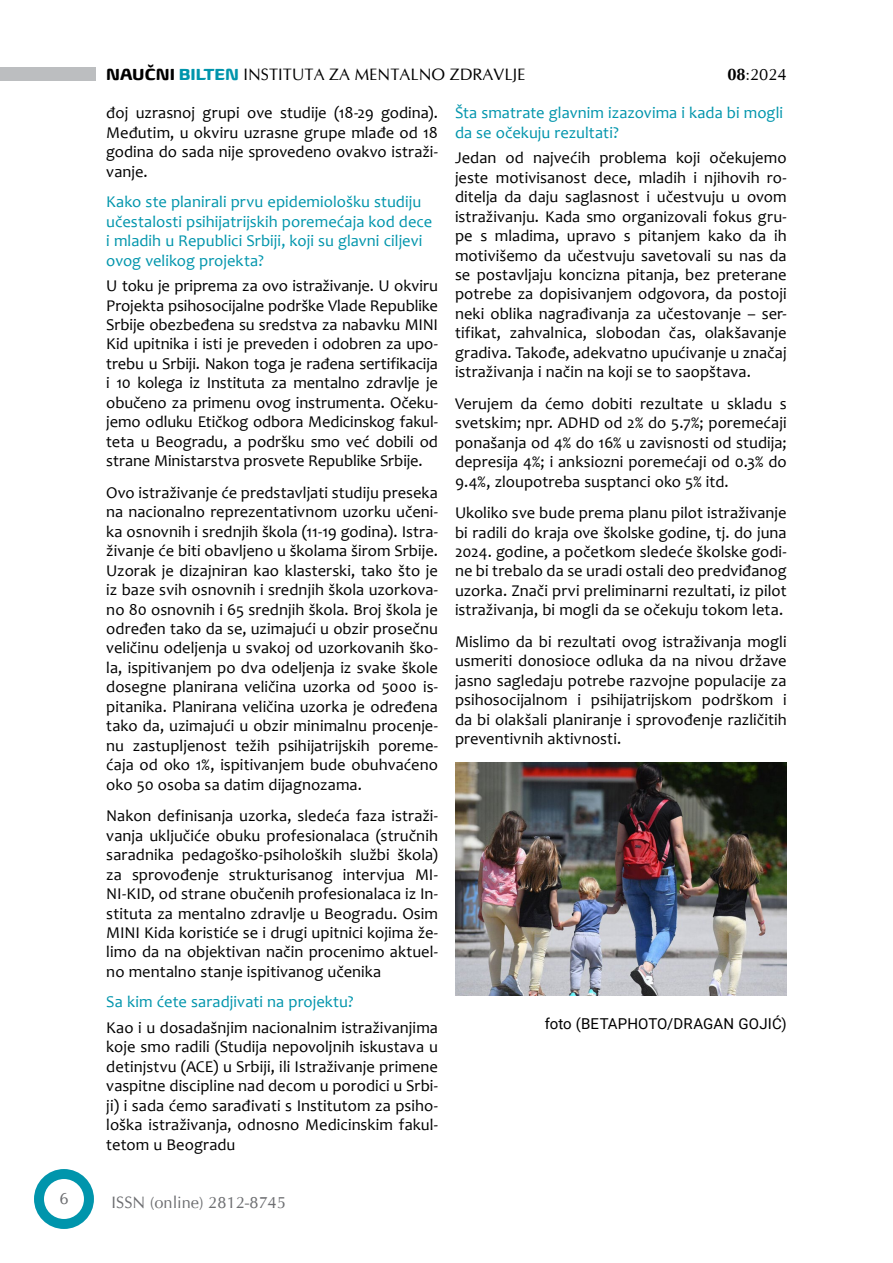
<style>
.page{position:relative;width:893px;height:1263px;background:#fff}
.page>*{position:absolute;margin:0;border:0;box-sizing:border-box;transform-origin:0 0}
.t1{font:16.5px/19.5px "Candara";letter-spacing:.005em;color:#000;text-align:justify}
.t2{font:16.5px/19.5px "Candara";letter-spacing:.005em;color:#0095ac}
.t3{font:16.5px "CG Omega";color:#000}
.t4{font:16.5px "CG Omega";color:#6d6e71}
.t5{font:15px "Roboto";letter-spacing:.01em;color:#000}
.s1{font-family:"Biome W04";font-weight:700}
.s2{font-family:"Biome W04";font-weight:700;color:#0095ac}
.s3{font-weight:700}
</style>
<div class="page">
<div style="left:34px;top:1169px;width:60px;height:60px;background:#0095ac;border-radius:50%"></div>
<div style="left:44px;top:1179px;width:40px;height:40px;background:#fff;border-radius:50%"></div>
<div style="left:0;top:67px;width:96px;height:14px;background:#bcbec0"></div>
<img style="left:455px;top:762px;width:332px;height:233px">
<p class="t4" style="left:59px;top:1188px;width:11px">6</p>
<p class="t3" style="left:106px;top:64px;width:421px"><span class="s1">NAUČNI</span> <span class="s2">BILTEN</span> INSTITUTA ZA MENTALNO ZDRAVLJE</p>
<p class="t3" style="left:727px;top:65px;width:61px"><span class="s3">08</span>:2024</p>
<p class="t1" style="left:106px;top:103px;width:333px">đoj uzrasnoj grupi ove studije (18-29 godina).<br>Međutim, u okviru uzrasne grupe mlađe od 18 godina do sada nije sprovedeno ovakvo istraži&shy;vanje.</p>
<p class="t2" style="left:106px;top:192px;width:328px">Kako ste planirali prvu epidemiološku studiju učestalosti psihijatrijskih poremećaja kod dece i mladih u Republici Srbiji, koji su glavni ciljevi ovog velikog projekta?</p>
<p class="t1" style="left:106px;top:276px;width:333px">U toku je priprema za ovo istraživanje. U okviru Projekta psihosocijalne podrške Vlade Republike Srbije obezbeđena su sredstva za nabavku MINI Kid upitnika i isti je preveden i odobren za upo&shy;trebu u Srbiji. Nakon toga je rađena sertifikacija i 10 kolega iz Instituta za mentalno zdravlje je obučeno za primenu ovog instrumenta. Očeku&shy;jemo odluku Etičkog odbora Medicinskog fakul&shy;teta u Beogradu, a podršku smo već dobili od strane Ministarstva prosvete Republike Srbije.</p>
<p class="t1" style="left:106px;top:482px;width:333px">Ovo istraživanje će predstavljati studiju preseka na nacionalno reprezentativnom uzorku učeni&shy;ka osnovnih i srednjih škola (11-19 godina). Istra&shy;živanje će biti obavljeno u školama širom Srbije.<br>Uzorak je dizajniran kao klasterski, tako što je iz baze svih osnovnih i srednjih škola uzorkova&shy;no 80 osnovnih i 65 srednjih škola. Broj škola je određen tako da se, uzimajući u obzir prosečnu veličinu odeljenja u svakoj od uzorkovanih ško&shy;la, ispitivanjem po dva odeljenja iz svake škole dosegne planirana veličina uzorka od 5000 is&shy;pitanika. Planirana veličina uzorka je određena tako da, uzimajući u obzir minimalnu procenje&shy;nu zastupljenost težih psihijatrijskih poreme&shy;ćaja od oko 1%, ispitivanjem bude obuhvaćeno oko 50 osoba sa datim dijagnozama.</p>
<p class="t1" style="left:106px;top:806px;width:333px">Nakon definisanja uzorka, sledeća faza istraži&shy;vanja uključiće obuku profesionalaca (stručnih saradnika pedagoško-psiholoških službi škola) za sprovođenje strukturisanog intervjua MI-NI-KID, od strane obučenih profesionalaca iz In&shy;stituta za mentalno zdravlje u Beogradu. Osim MINI Kida koristiće se i drugi upitnici kojima že&shy;limo da na objektivan način procenimo aktuel&shy;no mentalno stanje ispitivanog učenika</p>
<p class="t2" style="left:106px;top:992px;width:249px">Sa kim ćete saradjivati na projektu?</p>
<p class="t1" style="left:106px;top:1018px;width:333px">Kao i u dosadašnjim nacionalnim istraživanjima koje smo radili (Studija nepovoljnih iskustava u detinjstvu (ACE) u Srbiji, ili Istraživanje primene vaspitne discipline nad decom u porodici u Srbi&shy;ji) i sada ćemo sarađivati s Institutom za psiho&shy;loška istraživanja, odnosno Medicinskim fakul&shy;tetom u Beogradu</p>
<p class="t4" style="left:112px;top:1193px;width:176px">ISSN (online) 2812-8745</p>
<p class="t2" style="left:455px;top:103px;width:330px">Šta smatrate glavnim izazovima i kada bi mogli da se očekuju rezultati?</p>
<p class="t1" style="left:455px;top:148px;width:333px">Jedan od najvećih problema koji očekujemo jeste motivisanost dece, mladih i njihovih ro&shy;ditelja da daju saglasnost i učestvuju u ovom istraživanju. Kada smo organizovali fokus gru&shy;pe s mladima, upravo s pitanjem kako da ih motivišemo da učestvuju savetovali su nas da se postavljaju koncizna pitanja, bez preterane potrebe za dopisivanjem odgovora, da postoji neki oblika nagrađivanja za učestovanje – ser&shy;tifikat, zahvalnica, slobodan čas, olakšavanje gradiva. Takođe, adekvatno upućivanje u značaj istraživanja i način na koji se to saopštava.</p>
<p class="t1" style="left:455px;top:393px;width:333px">Verujem da ćemo dobiti rezultate u skladu s svetskim; npr. ADHD od 2% do 5.7%; poremećaji ponašanja od 4% do 16% u zavisnosti od studija; depresija 4%; i anksiozni poremećaji od 0.3% do 9.4%, zloupotreba susptanci oko 5% itd.</p>
<p class="t1" style="left:455px;top:503px;width:333px">Ukoliko sve bude prema planu pilot istraživanje bi radili do kraja ove školske godine, tj. do juna 2024. godine, a početkom sledeće školske godi&shy;ne bi trebalo da se uradi ostali deo predviđanog uzorka. Znači prvi preliminarni rezultati, iz pilot istraživanja, bi mogli da se očekuju tokom leta.</p>
<p class="t1" style="left:455px;top:631px;width:333px">Mislimo da bi rezultati ovog istraživanja mogli usmeriti donosioce odluka da na nivou države jasno sagledaju potrebe razvojne populacije za psihosocijalnom i psihijatrijskom podrškom i da bi olakšali planiranje i sprovođenje različitih preventivnih aktivnosti.</p>
<p class="t5" style="left:545px;top:1013px;width:243px">foto (BETAPHOTO/DRAGAN GOJIĆ)</p>
</div>
